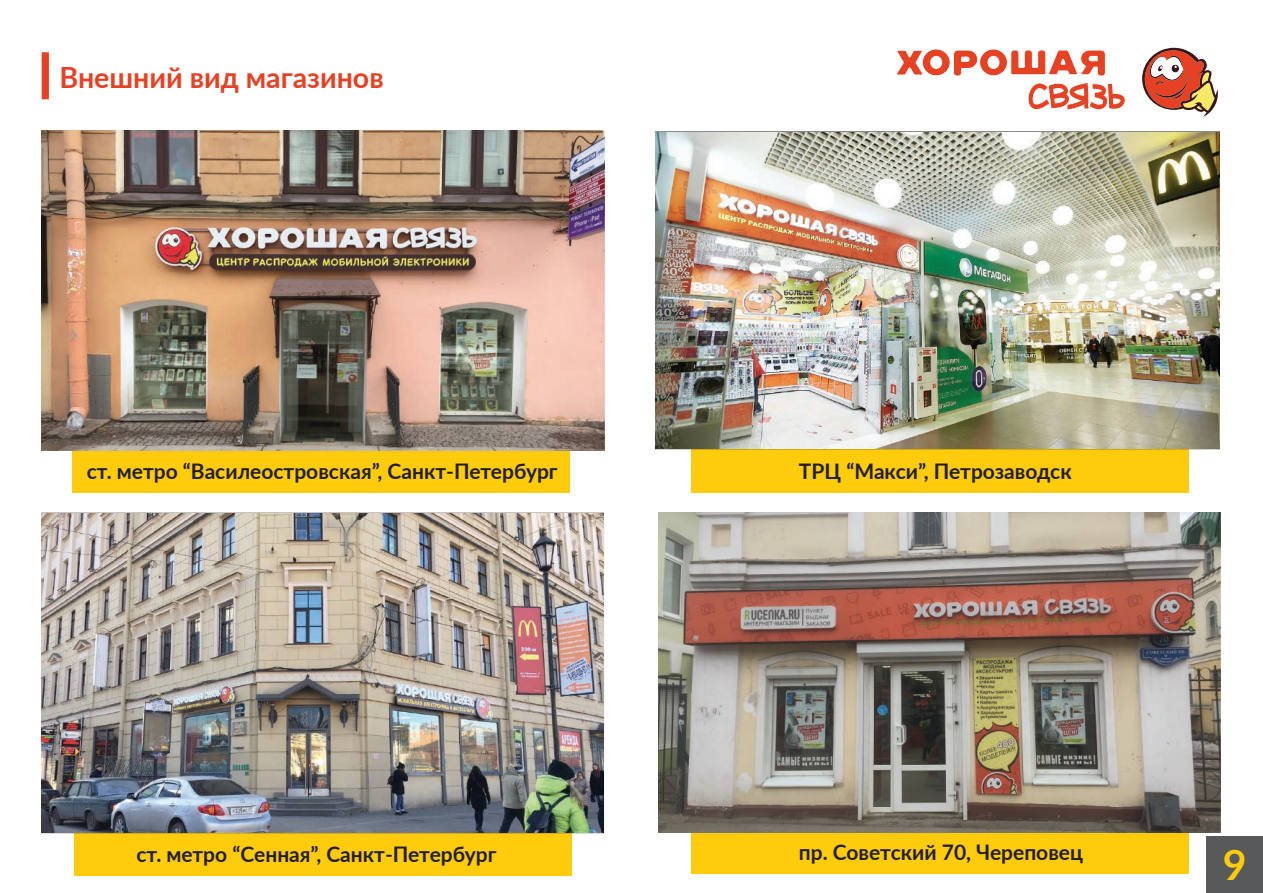
<style>
.page{position:relative;width:1263px;height:893px;background:#fff}
.page>*{position:absolute;margin:0;border:0;box-sizing:border-box;transform-origin:0 0}
.t1{font:700 41.25px "Lato";color:#fecb0d}
.t2{font:700 28.65px "Lato";color:#e74124}
.t3{font:700 21px "Lato";color:#231f20}
</style>
<div class="page">
<div style="left:73px;top:450px;width:497px;height:43px;background:#fecb0d"></div>
<div style="left:74px;top:833px;width:498px;height:42px;background:#fecb0d"></div>
<div style="left:691px;top:442px;width:497px;height:51px;background:#fecb0d"></div>
<div style="left:691px;top:823px;width:497px;height:51px;background:#fecb0d"></div>
<svg style="left:896px;top:49px;width:229px;height:61px"></svg>
<svg style="left:1142px;top:47px;width:76px;height:70px"></svg>
<img style="left:656px;top:132px;width:563px;height:317px">
<img style="left:42px;top:513px;width:561px;height:320px">
<div style="left:42px;top:52px;width:7px;height:47px;background:#e74124"></div>
<div style="left:1206px;top:836px;width:57px;height:57px;background:#58595b"></div>
<img style="left:42px;top:130px;width:562px;height:321px">
<img style="left:658px;top:513px;width:563px;height:319px">
<h2 class="t2" style="left:59px;top:60px;width:326px">Внешний вид магазинов</h2>
<p class="t3" style="left:87px;top:459px;width:472px">ст. метро “Василеостровская”, Санкт-Петербург</p>
<p class="t3" style="left:136px;top:841px;width:362px">ст. метро “Сенная”, Санкт-Петербург</p>
<p class="t3" style="left:799px;top:459px;width:274px">ТРЦ “Макси”, Петрозаводск</p>
<p class="t3" style="left:799px;top:840px;width:286px">пр. Советский 70, Череповец</p>
<h1 class="t1" style="left:1223px;top:841px;width:25px">9</h1>
</div>
